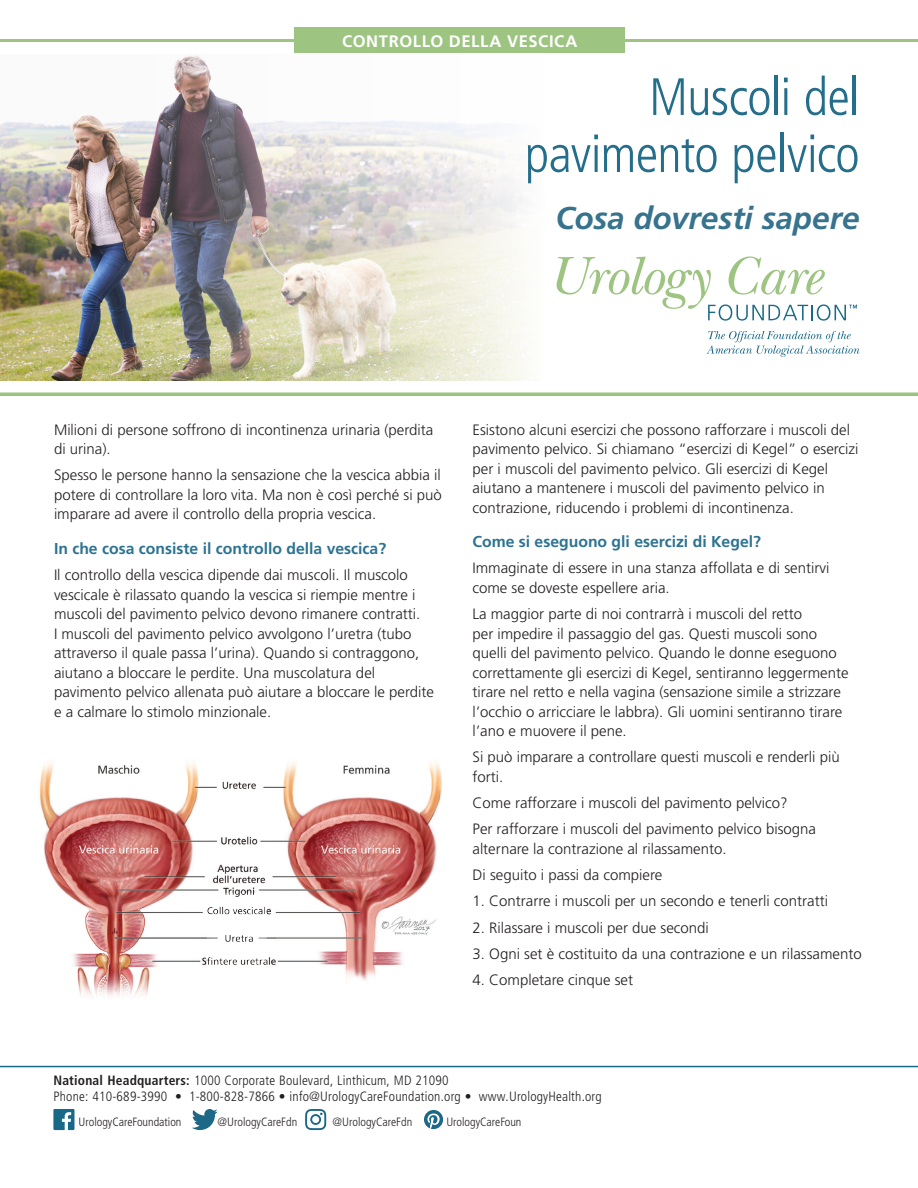
<style>
.page{position:relative;width:918px;height:1188px;background:#fff}
.page>*{position:absolute;margin:0;border:0;box-sizing:border-box;transform-origin:0 0}
.Head{font:300 condensed 52.5px/57px "Frutiger LT Pro";letter-spacing:-.015em;color:#246e8c;text-align:right}
.Head-2{font:italic 700 31.5px "Frutiger LT Pro";letter-spacing:-.005em;color:#37738d}
.CoverTop{font:700 16.65px "Frutiger LT Pro";letter-spacing:.035em;color:#fff}
.Subhead1{font:700 15.75px "Frutiger LT Pro";color:#2c7391}
.Body1{font:300 15px/19.5px "Frutiger LT Pro";color:#231f20}
.Address_Info{font:300 condensed 13.5px "Frutiger LT Pro";letter-spacing:.015em;color:#231f20}
.Body_Copy_Sans{font:300 condensed 12px "Frutiger LT Pro";color:#231f20}
.s1{font-weight:700}
</style>
<div class="page">
<img style="left:0;top:55px;width:557px;height:325px">
<hr style="left:0;top:39px;width:918px;height:3px;background:#9ec482">
<div style="left:295px;top:28px;width:330px;height:25px;background:#9ec482"></div>
<img style="left:39px;top:762px;width:403px;height:234px">
<hr style="left:0;top:1066px;width:918px;height:1px;background:#186887">
<svg style="left:53px;top:1109px;width:21px;height:21px"></svg>
<svg style="left:192px;top:1109px;width:26px;height:21px"></svg>
<svg style="left:305px;top:1109px;width:21px;height:21px"></svg>
<svg style="left:424px;top:1110px;width:19px;height:19px"></svg>
<svg style="left:707px;top:331px;width:153px;height:26px"></svg>
<svg style="left:557px;top:256px;width:300px;height:65px"></svg>
<hr style="left:0;top:393px;width:918px;height:3px;background:#9ec482">
<p class="CoverTop" style="left:342px;top:31px;width:237px">CONTROLLO DELLA VESCICA</p>
<p class="Head" style="left:525px;top:69px;width:336px">Muscoli del pavimento pelvico</p>
<p class="Head-2" style="left:555px;top:200px;width:306px">Cosa dovresti sapere</p>
<p class="Body1" style="left:54px;top:420px;width:381px">Milioni di persone soffrono di incontinenza urinaria (perdita di urina).</p>
<p class="Body1" style="left:54px;top:466px;width:389px;text-align:justify">Spesso le persone hanno la sensazione che la vescica abbia il potere di controllare la loro vita. Ma non è così perché si può imparare ad avere il controllo della propria vescica.</p>
<p class="Subhead1" style="left:54px;top:539px;width:334px">In che cosa consiste il controllo della vescica?</p>
<p class="Body1" style="left:54px;top:565px;width:382px">Il controllo della vescica dipende dai muscoli. Il muscolo vescicale è rilassato quando la vescica si riempie mentre i muscoli del pavimento pelvico devono rimanere contratti.<br>I muscoli del pavimento pelvico avvolgono l’uretra (tubo attraverso il quale passa l’urina). Quando si contraggono, aiutano a bloccare le perdite. Una muscolatura del pavimento pelvico allenata può aiutare a bloccare le perdite e a calmare lo stimolo minzionale.</p>
<p class="Body1" style="left:472px;top:420px;width:388px">Esistono alcuni esercizi che possono rafforzare i muscoli del pavimento pelvico. Si chiamano “esercizi di Kegel” o esercizi per i muscoli del pavimento pelvico. Gli esercizi di Kegel aiutano a mantenere i muscoli del pavimento pelvico in contrazione, riducendo i problemi di incontinenza.</p>
<p class="Subhead1" style="left:472px;top:532px;width:290px">Come si eseguono gli esercizi di Kegel?</p>
<p class="Body1" style="left:472px;top:559px;width:358px">Immaginate di essere in una stanza affollata e di sentirvi come se doveste espellere aria.</p>
<p class="Body1" style="left:472px;top:604px;width:378px">La maggior parte di noi contrarrà i muscoli del retto<br>per impedire il passaggio del gas. Questi muscoli sono quelli del pavimento pelvico. Quando le donne eseguono correttamente gli esercizi di Kegel, sentiranno leggermente tirare nel retto e nella vagina (sensazione simile a strizzare l’occhio o arricciare le labbra). Gli uomini sentiranno tirare l’ano e muovere il pene.</p>
<p class="Body1" style="left:472px;top:748px;width:369px">Si può imparare a controllare questi muscoli e renderli più forti.</p>
<p class="Body1" style="left:472px;top:793px;width:317px">Come rafforzare i muscoli del pavimento pelvico?</p>
<p class="Body1" style="left:472px;top:820px;width:345px">Per rafforzare i muscoli del pavimento pelvico bisogna alternare la contrazione al rilassamento.</p>
<p class="Body1" style="left:472px;top:865px;width:191px">Di seguito i passi da compiere</p>
<p class="Body1" style="left:472px;top:892px;width:357px">1. Contrarre i muscoli per un secondo e tenerli contratti</p>
<p class="Body1" style="left:472px;top:918px;width:238px">2. Rilassare i muscoli per due secondi</p>
<p class="Body1" style="left:472px;top:944px;width:391px">3. Ogni set è costituito da una contrazione e un rilassamento</p>
<p class="Body1" style="left:472px;top:970px;width:162px">4. Completare cinque set</p>
<p class="Address_Info" style="left:53px;top:1072px;width:397px"><span class="s1">National Headquarters:</span> 1000 Corporate Boulevard, Linthicum, MD 21090</p>
<p class="Address_Info" style="left:53px;top:1089px;width:550px">Phone: 410-689-3990 • 1-800-828-7866 • info@UrologyCareFoundation.org • www.UrologyHealth.org</p>
<p class="Body_Copy_Sans" style="left:79px;top:1115px;width:104px">UrologyCareFoundation</p>
<p class="Body_Copy_Sans" style="left:218px;top:1115px;width:81px">@UrologyCareFdn</p>
<p class="Body_Copy_Sans" style="left:333px;top:1115px;width:81px">@UrologyCareFdn</p>
<p class="Body_Copy_Sans" style="left:446px;top:1115px;width:77px">UrologyCareFoun</p>
</div>
